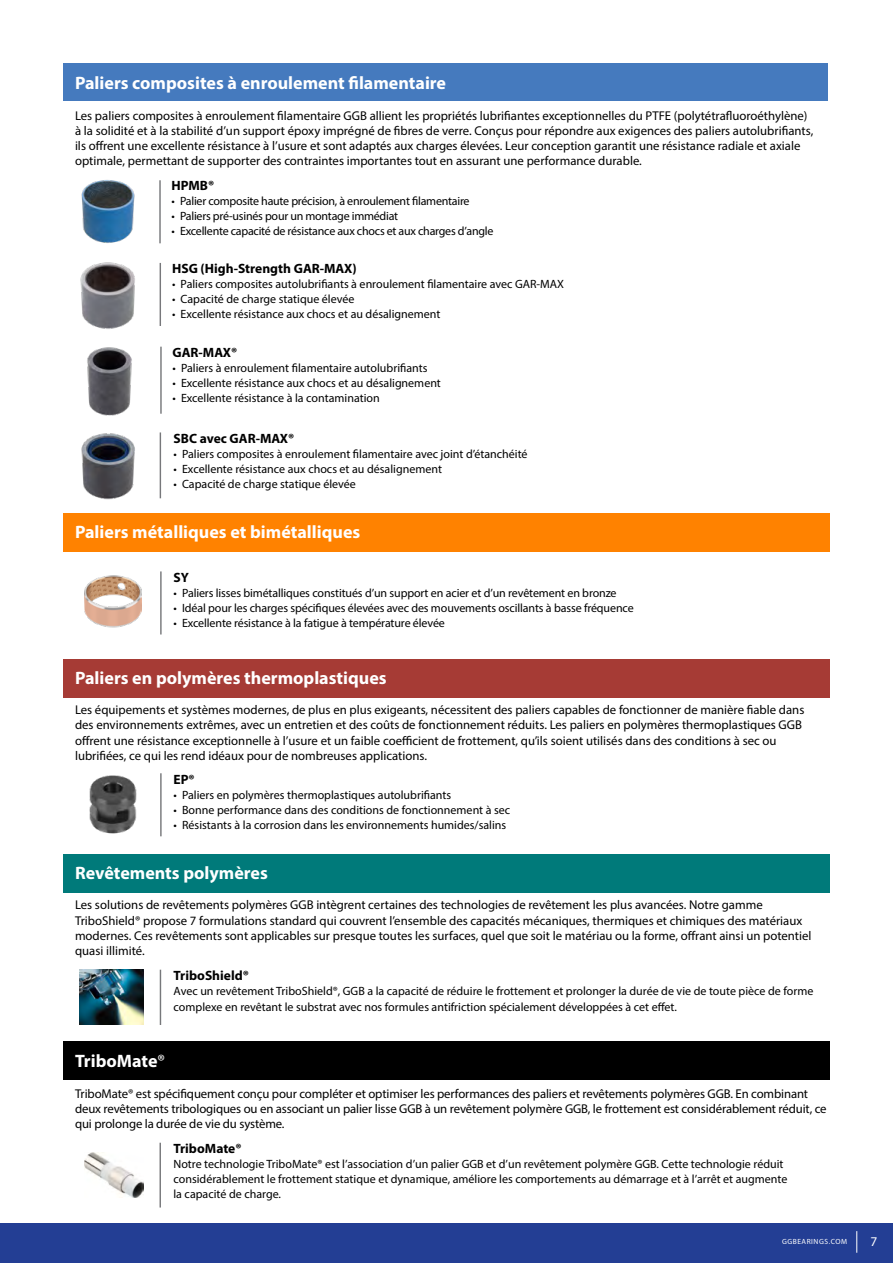
<style>
.page{position:relative;width:893px;height:1263px;background:#fff}
.page>*{position:absolute;margin:0;border:0;box-sizing:border-box;transform-origin:0 0}
.t1{font:700 18px "Myriad Pro";color:#fff}
.t2{font:700 13.5px "Myriad Pro";color:#000}
.t3{font:13.35px "Myriad Pro";color:#fff}
.t4{font:12.75px/15.3px "Myriad Pro";color:#000}
.t5{font:12px/15px "Myriad Pro";color:#000}
.t6{font:12px "Myriad Pro";letter-spacing:-.02em;color:#000}
.t7{font:7.5px "Myriad Pro";letter-spacing:.07em;color:#fff}
.s1{font-weight:400}
</style>
<div class="page">
<div style="left:0;top:1223px;width:893px;height:40px;background:#233e94"></div>
<div style="left:63px;top:63px;width:765px;height:37px;background:#457abe"></div>
<hr style="left:160px;top:970px;width:1px;height:55px;background:#77787b">
<div style="left:63px;top:854px;width:767px;height:38px;background:#007a7a"></div>
<img style="left:80px;top:262px;width:55px;height:67px">
<hr style="left:160px;top:263px;width:1px;height:63px;background:#77787b">
<img style="left:81px;top:180px;width:54px;height:63px">
<img style="left:87px;top:347px;width:45px;height:68px">
<hr style="left:160px;top:347px;width:2px;height:67px;background:#77787b">
<hr style="left:159px;top:180px;width:2px;height:63px;background:#77787b">
<hr style="left:160px;top:432px;width:1px;height:66px;background:#77787b">
<hr style="left:160px;top:571px;width:2px;height:63px;background:#77787b">
<img style="left:81px;top:433px;width:54px;height:66px">
<img style="left:85px;top:575px;width:57px;height:53px">
<div style="left:63px;top:659px;width:767px;height:38px;background:#a63b35"></div>
<hr style="left:160px;top:773px;width:2px;height:63px;background:#77787b">
<img style="left:89px;top:775px;width:48px;height:59px">
<div style="left:63px;top:1041px;width:767px;height:39px;background:#000"></div>
<hr style="left:160px;top:1143px;width:1px;height:64px;background:#77787b">
<img style="left:84px;top:1152px;width:59px;height:45px">
<div style="left:63px;top:513px;width:767px;height:38px;background:#ff8200"></div>
<svg style="left:856px;top:1231px;width:1px;height:22px"></svg>
<img style="left:79px;top:970px;width:65px;height:55px">
<h1 class="t1" style="left:75px;top:71px;width:373px">Paliers composites à enroulement filamentaire</h1>
<p class="t4" style="left:75px;top:107px;width:740px">Les paliers composites à enroulement filamentaire GGB allient les propriétés lubrifiantes exceptionnelles du PTFE (polytétrafluoroéthylène) à la solidité et à la stabilité d’un support époxy imprégné de fibres de verre. Conçus pour répondre aux exigences des paliers autolubrifiants, ils offrent une excellente résistance à l’usure et sont adaptés aux charges élevées. Leur conception garantit une résistance radiale et axiale optimale, permettant de supporter des contraintes importantes tout en assurant une performance durable.</p>
<p class="t2" style="left:172px;top:177px;width:44px">HPMB®</p>
<p class="t6" style="left:172px;top:194px;width:299px">• Palier composite haute précision, à enroulement filamentaire</p>
<p class="t6" style="left:172px;top:209px;width:228px">• Paliers pré-usinés pour un montage immédiat</p>
<p class="t6" style="left:172px;top:224px;width:323px">• Excellente capacité de résistance aux chocs et aux charges d’angle</p>
<p class="t2" style="left:172px;top:260px;width:186px">HSG (High-Strength GAR-MAX)</p>
<p class="t5" style="left:172px;top:276px;width:393px">• Paliers composites autolubrifiants à enroulement filamentaire avec GAR-MAX</p>
<p class="t5" style="left:172px;top:291px;width:184px">• Capacité de charge statique élevée</p>
<p class="t5" style="left:172px;top:306px;width:270px">• Excellente résistance aux chocs et au désalignement</p>
<p class="t2" style="left:173px;top:343px;width:66px">GAR-MAX®</p>
<p class="t5" style="left:173px;top:360px;width:257px">• Paliers à enroulement filamentaire autolubrifiants</p>
<p class="t5" style="left:173px;top:375px;width:270px">• Excellente résistance aux chocs et au désalignement</p>
<p class="t5" style="left:173px;top:390px;width:209px">• Excellente résistance à la contamination</p>
<p class="t2" style="left:174px;top:429px;width:122px">SBC avec GAR-MAX®</p>
<p class="t5" style="left:174px;top:446px;width:356px">• Paliers composites à enroulement filamentaire avec joint d’étanchéité</p>
<p class="t5" style="left:174px;top:461px;width:270px">• Excellente résistance aux chocs et au désalignement</p>
<p class="t5" style="left:174px;top:476px;width:184px">• Capacité de charge statique élevée</p>
<h1 class="t1" style="left:75px;top:520px;width:287px">Paliers métalliques et bimétalliques</h1>
<p class="t2" style="left:174px;top:568px;width:17px">SY</p>
<p class="t5" style="left:174px;top:585px;width:445px">• Paliers lisses bimétalliques constitués d’un support en acier et d’un revêtement en bronze</p>
<p class="t5" style="left:174px;top:600px;width:462px">• Idéal pour les charges spécifiques élevées avec des mouvements oscillants à basse fréquence</p>
<p class="t5" style="left:174px;top:615px;width:273px">• Excellente résistance à la fatigue à température élevée</p>
<h1 class="t1" style="left:75px;top:666px;width:313px">Paliers en polymères thermoplastiques</h1>
<p class="t4" style="left:75px;top:702px;width:731px">Les équipements et systèmes modernes, de plus en plus exigeants, nécessitent des paliers capables de fonctionner de manière fiable dans des environnements extrêmes, avec un entretien et des coûts de fonctionnement réduits. Les paliers en polymères thermoplastiques GGB offrent une résistance exceptionnelle à l’usure et un faible coefficient de frottement, qu’ils soient utilisés dans des conditions à sec ou lubrifiées, ce qui les rend idéaux pour de nombreuses applications.</p>
<p class="t2" style="left:174px;top:770px;width:23px">EP®</p>
<p class="t5" style="left:174px;top:787px;width:279px">• Paliers en polymères thermoplastiques autolubrifiants</p>
<p class="t5" style="left:174px;top:802px;width:338px">• Bonne performance dans des conditions de fonctionnement à sec</p>
<p class="t5" style="left:174px;top:817px;width:334px">• Résistants à la corrosion dans les environnements humides/salins</p>
<h1 class="t1" style="left:75px;top:861px;width:194px">Revêtements polymères</h1>
<p class="t4" style="left:75px;top:897px;width:738px">Les solutions de revêtements polymères GGB intègrent certaines des technologies de revêtement les plus avancées. Notre gamme TriboShield® propose 7 formulations standard qui couvrent l’ensemble des capacités mécaniques, thermiques et chimiques des matériaux modernes. Ces revêtements sont applicables sur presque toutes les surfaces, quel que soit le matériau ou la forme, offrant ainsi un potentiel quasi illimité.</p>
<p class="t2" style="left:174px;top:966px;width:77px">TriboShield®</p>
<p class="t5" style="left:174px;top:983px;width:641px;line-height:15.8px">Avec un revêtement TriboShield®, GGB a la capacité de réduire le frottement et prolonger la durée de vie de toute pièce de forme complexe en revêtant le substrat avec nos formules antifriction spécialement développées à cet effet.</p>
<h1 class="t1" style="left:75px;top:1050px;width:92px">TriboMate<span class="s1">®</span></h1>
<p class="t4" style="left:75px;top:1086px;width:753px">TriboMate® est spécifiquement conçu pour compléter et optimiser les performances des paliers et revêtements polymères GGB. En combinant deux revêtements tribologiques ou en associant un palier lisse GGB à un revêtement polymère GGB, le frottement est considérablement réduit, ce qui prolonge la durée de vie du système.</p>
<p class="t2" style="left:173px;top:1140px;width:70px">TriboMate®</p>
<p class="t5" style="left:173px;top:1156px;width:615px">Notre technologie TriboMate® est l’association d’un palier GGB et d’un revêtement polymère GGB. Cette technologie réduit considérablement le frottement statique et dynamique, améliore les comportements au démarrage et à l’arrêt et augmente la capacité de charge.</p>
<p class="t7" style="left:782px;top:1236px;width:67px">GGBEARINGS.COM</p>
<p class="t3" style="left:871px;top:1233px;width:8px">7</p>
</div>
